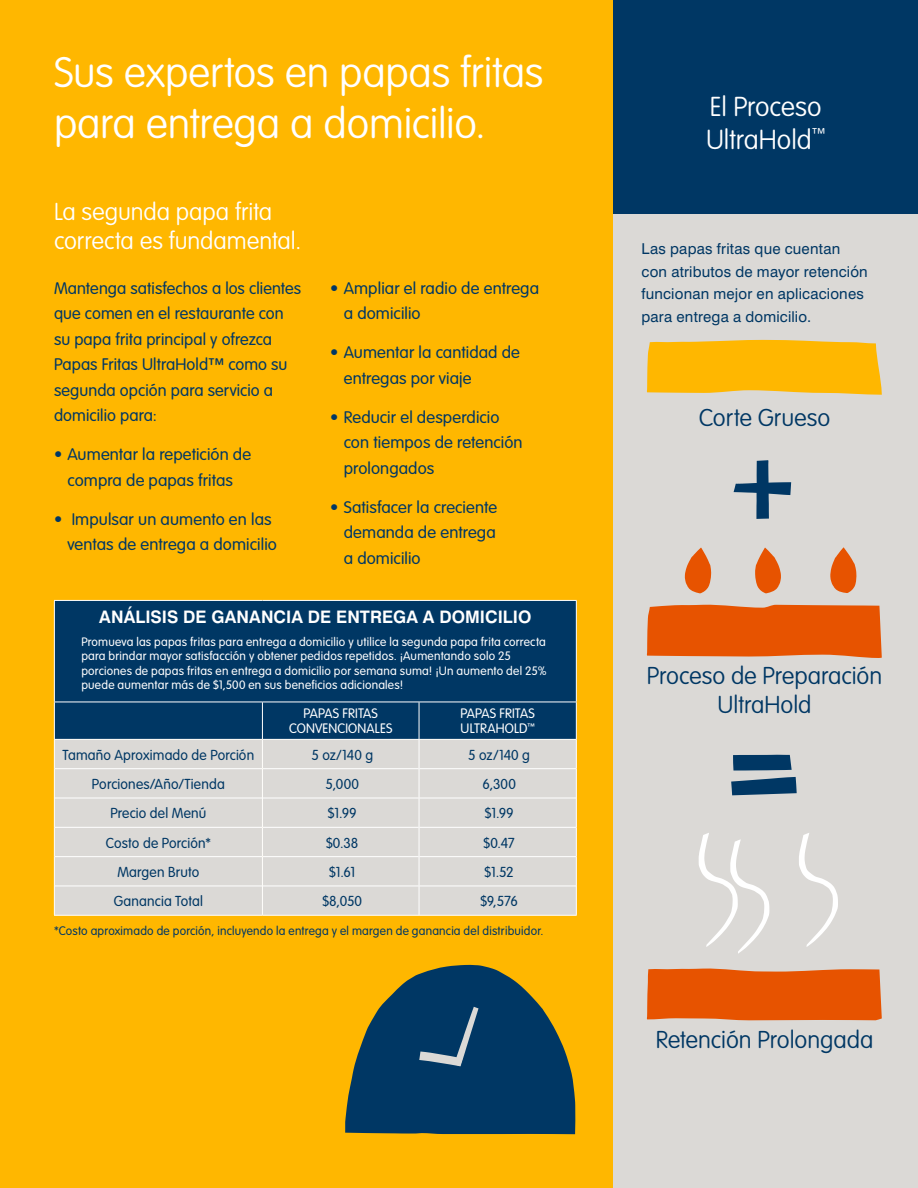
<style>
.page{position:relative;width:918px;height:1188px;background:#ffb700}
.page>*{position:absolute;margin:0;border:0;box-sizing:border-box;transform-origin:0 0}
.t1{font:100 42px/51px "VAG Rounded";letter-spacing:-.005em;color:#fff}
.t2{font:100 27px/33px "VAG Rounded";color:#fff}
.t3{font:100 24px/28.8px "VAG Rounded";color:#003764;text-align:center}
.t4{font:100 24px/28.8px "VAG Rounded";color:#fff}
.t5{font:700 17.25px "Swiss 721 BT";letter-spacing:.005em;color:#fff}
.t6{font:300 16.5px/25.5px "VAG Rounded";letter-spacing:.005em;color:#003764}
.t7{font:15px/22.5px "Swiss 721 BT";letter-spacing:.01em;color:#003764}
.t8{font:300 14.25px "VAG Rounded";letter-spacing:.01em;color:#003764}
.t9{font:300 13.5px/15px "VAG Rounded";letter-spacing:.01em;color:#fff;text-align:center}
.t10{font:300 12.15px "VAG Rounded";letter-spacing:.015em;color:#003764}
.t11{font:300 12px/14.4px "VAG Rounded";letter-spacing:.02em;color:#fff}
</style>
<div class="page">
<div style="left:613px;top:0;width:305px;height:214px;background:#003764"></div>
<div style="left:613px;top:215px;width:305px;height:973px;background:#dbd9d6"></div>
<div style="left:55px;top:601px;width:521px;height:138px;background:#003764"></div>
<div style="left:263px;top:740px;width:313px;height:175px;background:#dbd9d6"></div>
<hr style="left:576px;top:601px;width:1px;height:101px;background:#fff">
<hr style="left:263px;top:768px;width:156px;height:1px;background:#fff">
<hr style="left:419px;top:768px;width:157px;height:1px;background:#fff">
<hr style="left:263px;top:798px;width:156px;height:1px;background:#fff">
<hr style="left:419px;top:798px;width:157px;height:1px;background:#fff">
<hr style="left:263px;top:827px;width:156px;height:1px;background:#fff">
<hr style="left:419px;top:827px;width:157px;height:1px;background:#fff">
<hr style="left:263px;top:856px;width:156px;height:1px;background:#fff">
<hr style="left:419px;top:856px;width:157px;height:1px;background:#fff">
<hr style="left:263px;top:885px;width:156px;height:1px;background:#fff">
<hr style="left:419px;top:885px;width:157px;height:1px;background:#fff">
<hr style="left:54px;top:600px;width:208px;height:1px;background:#fff">
<hr style="left:54px;top:601px;width:1px;height:101px;background:#fff">
<hr style="left:262px;top:600px;width:157px;height:1px;background:#fff">
<hr style="left:419px;top:600px;width:158px;height:1px;background:#fff">
<hr style="left:54px;top:702px;width:1px;height:37px;background:#fff">
<hr style="left:262px;top:702px;width:1px;height:37px;background:#fff">
<hr style="left:419px;top:702px;width:1px;height:37px;background:#fff">
<hr style="left:576px;top:702px;width:1px;height:37px;background:#fff">
<hr style="left:262px;top:739px;width:157px;height:1px;background:#fff">
<hr style="left:419px;top:739px;width:158px;height:1px;background:#fff">
<hr style="left:54px;top:702px;width:208px;height:1px;background:#fff">
<hr style="left:262px;top:702px;width:157px;height:1px;background:#fff">
<hr style="left:419px;top:702px;width:158px;height:1px;background:#fff">
<svg style="left:419px;top:740px;width:1px;height:87px"></svg>
<svg style="left:576px;top:740px;width:1px;height:87px"></svg>
<hr style="left:419px;top:827px;width:1px;height:30px;background:#fff">
<hr style="left:576px;top:827px;width:1px;height:30px;background:#fff">
<div style="left:54px;top:739px;width:209px;height:176px;background:#dbd9d6"></div>
<svg style="left:419px;top:857px;width:1px;height:58px"></svg>
<svg style="left:576px;top:857px;width:1px;height:58px"></svg>
<hr style="left:54px;top:915px;width:209px;height:1px;background:#fff">
<hr style="left:263px;top:915px;width:156px;height:1px;background:#fff">
<hr style="left:419px;top:915px;width:158px;height:1px;background:#fff">
<svg style="left:647px;top:340px;width:235px;height:55px"></svg>
<svg style="left:647px;top:604px;width:235px;height:54px"></svg>
<svg style="left:647px;top:968px;width:235px;height:52px"></svg>
<svg style="left:685px;top:548px;width:26px;height:45px"></svg>
<svg style="left:830px;top:548px;width:27px;height:45px"></svg>
<svg style="left:755px;top:548px;width:26px;height:45px"></svg>
<svg style="left:699px;top:833px;width:70px;height:121px"></svg>
<svg style="left:799px;top:833px;width:39px;height:114px"></svg>
<svg style="left:731px;top:777px;width:66px;height:18px"></svg>
<svg style="left:733px;top:755px;width:59px;height:16px"></svg>
<svg style="left:734px;top:460px;width:57px;height:59px"></svg>
<svg style="left:345px;top:965px;width:230px;height:169px"></svg>
<h1 class="t1" style="left:54px;top:47px;width:491px">Sus expertos en papas fritas para entrega a domicilio.</h1>
<h3 class="t4" style="left:54px;top:197px;width:249px">La segunda papa frita correcta es fundamental.</h3>
<p class="t6" style="left:54px;top:275px;width:249px">Mantenga satisfechos a los clientes que comen en el restaurante con su papa frita principal y ofrezca<br>Papas Fritas UltraHold™ como su segunda opción para servicio a domicilio para:</p>
<p class="t6" style="left:54px;top:442px;width:199px;text-align:center">• Aumentar la repetición de compra de papas fritas</p>
<p class="t6" style="left:68px;top:506px;width:211px;text-indent:-14px">• Impulsar un aumento en las ventas de entrega a domicilio</p>
<p class="t6" style="left:344px;top:275px;width:197px;text-indent:-14px">• Ampliar el radio de entrega a domicilio</p>
<p class="t6" style="left:344px;top:340px;width:178px;text-indent:-14px">• Aumentar la cantidad de entregas por viaje</p>
<p class="t6" style="left:344px;top:404px;width:180px;text-indent:-14px">• Reducir el desperdicio con tiempos de retención prolongados</p>
<p class="t6" style="left:344px;top:494px;width:155px;text-align:justify;text-indent:-14px">• Satisfacer la creciente demanda de entrega a domicilio</p>
<p class="t5" style="left:99px;top:607px;width:434px">ANÁLISIS DE GANANCIA DE ENTREGA A DOMICILIO</p>
<p class="t11" style="left:81px;top:634px;width:467px">Promueva las papas fritas para entrega a domicilio y utilice la segunda papa frita correcta para brindar mayor satisfacción y obtener pedidos repetidos. ¡Aumentando solo 25 porciones de papas fritas en entrega a domicilio por semana suma! ¡Un aumento del 25% puede aumentar más de $1,500 en sus beneficios adicionales!</p>
<p class="t9" style="left:289px;top:706px;width:105px">PAPAS FRITAS<br>CONVENCIONALES</p>
<p class="t9" style="left:460px;top:706px;width:76px;text-align:left">PAPAS FRITAS<br>ULTRAHOLD<sup>™</sup></p>
<p class="t8" style="left:63px;top:746px;width:193px">Tamaño Aproximado de Porción</p>
<p class="t8" style="left:311px;top:746px;width:63px">5 oz/140 g</p>
<p class="t8" style="left:468px;top:746px;width:63px">5 oz/140 g</p>
<p class="t8" style="left:92px;top:776px;width:134px">Porciones/Año/Tienda</p>
<p class="t8" style="left:326px;top:776px;width:35px">5,000</p>
<p class="t8" style="left:483px;top:776px;width:35px">6,300</p>
<p class="t8" style="left:110px;top:805px;width:97px">Precio del Menú</p>
<p class="t8" style="left:328px;top:805px;width:30px">$1.99</p>
<p class="t8" style="left:485px;top:805px;width:30px">$1.99</p>
<p class="t8" style="left:106px;top:834px;width:106px">Costo de Porción*</p>
<p class="t8" style="left:326px;top:834px;width:34px">$0.38</p>
<p class="t8" style="left:484px;top:834px;width:33px">$0.47</p>
<p class="t8" style="left:117px;top:864px;width:83px">Margen Bruto</p>
<p class="t8" style="left:329px;top:864px;width:28px">$1.61</p>
<p class="t8" style="left:485px;top:864px;width:31px">$1.52</p>
<p class="t8" style="left:114px;top:893px;width:91px">Ganancia Total</p>
<p class="t8" style="left:323px;top:893px;width:41px">$8,050</p>
<p class="t8" style="left:481px;top:893px;width:39px">$9,576</p>
<p class="t10" style="left:54px;top:923px;width:491px">*Costo aproximado de porción, incluyendo la entrega y el margen de ganancia del distribuidor.</p>
<h2 class="t2" style="left:706px;top:90px;width:121px">El Proceso<br>UltraHold<sup>™</sup></h2>
<p class="t7" style="left:642px;top:238px;width:228px">Las papas fritas que cuentan con atributos de mayor retención funcionan mejor en aplicaciones para entrega a domicilio.</p>
<h3 class="t3" style="left:699px;top:403px;width:133px">Corte Grueso</h3>
<h3 class="t3" style="left:647px;top:661px;width:237px">Proceso de Preparación<br>UltraHold</h3>
<h3 class="t3" style="left:656px;top:1026px;width:219px">Retención Prolongada</h3>
</div>
